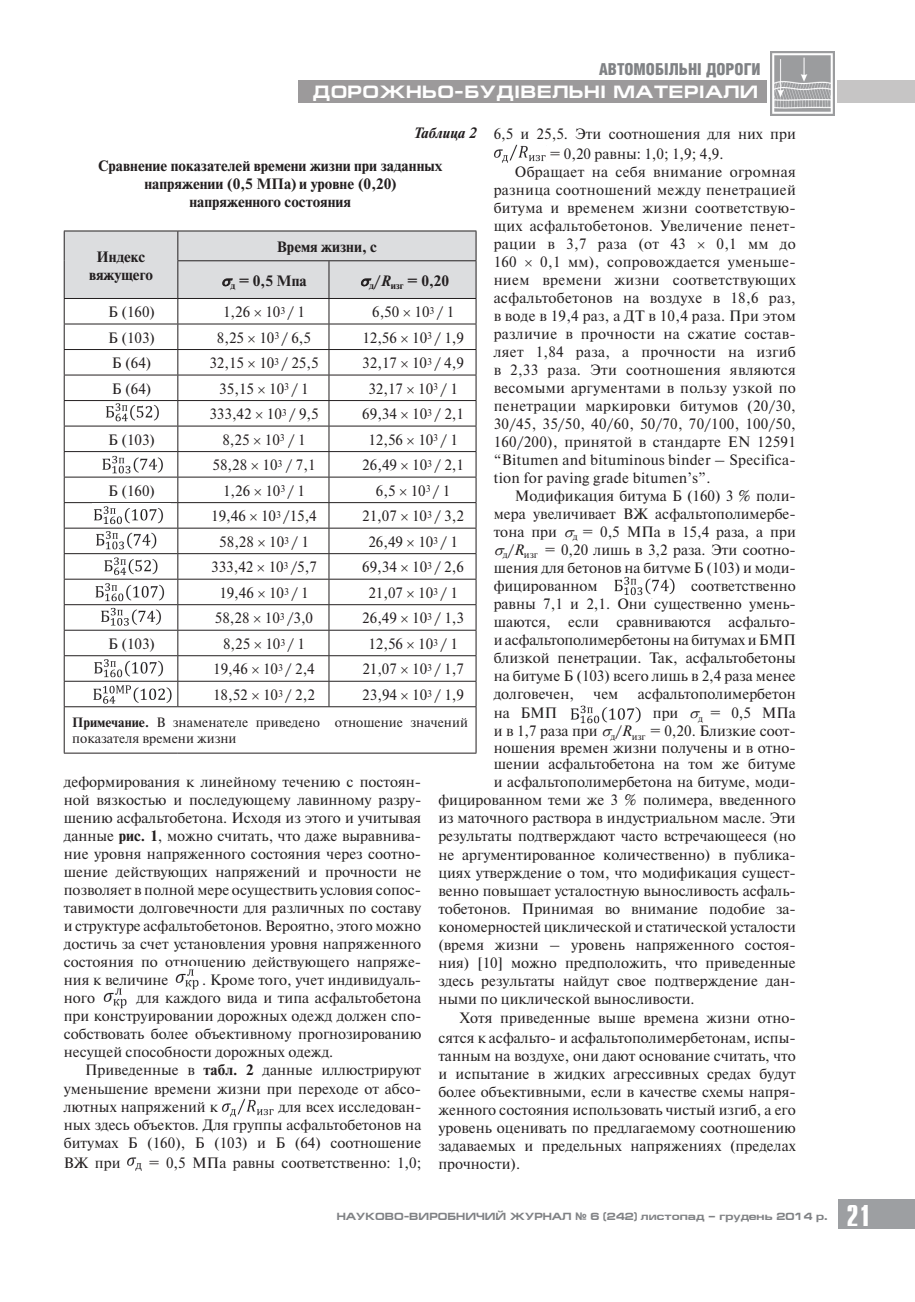
<style>
.page{position:relative;width:915px;height:1302px;background:#fff}
.page>*{position:absolute;margin:0;border:0;box-sizing:border-box;transform-origin:0 0}
.t1{font:700 30px "Compact C";color:#fff}
.t2{font:700 18px "Europe Ext";letter-spacing:.025em;color:#fff}
.t3{font:900 16.5px "Helios Cond";color:#808285}
.t4{font:15px/18px "Newton C";color:#231f20;text-align:justify}
.t5{font:700 15px/18px "Newton C";color:#231f20;text-align:center}
.t6{font:italic 700 15px "Newton C";color:#231f20}
.t7{font:13.5px/16.2px "Newton C";color:#231f20}
.t8{font:700 10.5px "Europe Ext";color:#808285}
.s1{font-style:italic}
.s2{font-weight:700}
.s3{font-family:"Arial"}
</style>
<div class="page">
<div style="left:298px;top:81px;width:468px;height:22px;background:#9c9a9b"></div>
<div style="left:837px;top:81px;width:77px;height:22px;background:#c6c5c5"></div>
<img style="left:770px;top:51px;width:64px;height:64px">
<div style="left:838px;top:1198px;width:76px;height:30px;background:#9d9fa2"></div>
<img style="left:175px;top:969px;width:24px;height:21px">
<img style="left:103px;top:988px;width:24px;height:21px">
<img style="left:222px;top:1098px;width:52px;height:19px">
<img style="left:127px;top:1157px;width:15px;height:14px">
<img style="left:494px;top:144px;width:52px;height:19px">
<img style="left:614px;top:576px;width:61px;height:20px">
<img style="left:570px;top:705px;width:71px;height:19px">
<hr style="left:64px;top:230px;width:114px;height:1px;background:#231f20">
<hr style="left:178px;top:230px;width:151px;height:1px;background:#231f20">
<hr style="left:329px;top:230px;width:147px;height:1px;background:#231f20">
<hr style="left:64px;top:706px;width:114px;height:1px;background:#231f20">
<hr style="left:64px;top:707px;width:1px;height:45px;background:#231f20">
<hr style="left:178px;top:706px;width:151px;height:1px;background:#231f20">
<hr style="left:329px;top:706px;width:147px;height:1px;background:#231f20">
<hr style="left:475px;top:707px;width:1px;height:45px;background:#231f20">
<hr style="left:64px;top:752px;width:114px;height:1px;background:#231f20">
<hr style="left:178px;top:752px;width:151px;height:1px;background:#231f20">
<hr style="left:329px;top:752px;width:147px;height:1px;background:#231f20">
<svg style="left:64px;top:231px;width:412px;height:475px"></svg>
<p class="t3" style="left:599px;top:60px;width:163px">АВТОМОБІЛЬНI ДОРОГИ</p>
<p class="t2" style="left:313px;top:82px;width:447px">ДОРОЖНЬО-БУДIВЕЛЬНI МАТЕРIАЛИ</p>
<p class="t6" style="left:414px;top:125px;width:64px">Таблица 2</p>
<p class="t5" style="left:98px;top:156px;width:346px">Сравнение показателей времени жизни при заданных напряжении (0,5 МПа) и уровне (0,20) напряженного состояния</p>
<p class="t4" style="left:549px;top:125px;width:247px;line-height:19.4px;text-indent:-56px">6,5 и 25,5. Эти соотношения для них при = 0,20 равны: 1,0; 1,9; 4,9.</p>
<p class="t4" style="left:493px;top:163px;width:303px;text-indent:21px">Обращает на себя внимание огромная разница соотношений между пенетрацией битума и временем жизни соответствую&shy;щих асфальтобетонов. Увеличение пенет&shy;рации в 3,7 раза (от 43</p>
<p class="t4" style="left:716px;top:235px;width:81px">0,1 мм до</p>
<p class="t5" style="left:277px;top:237px;width:102px">Время жизни, с</p>
<p class="t5" style="left:221px;top:271px;width:87px">▲<sub>д</sub> = 0,5 Мпа</p>
<p class="t5" style="left:360px;top:271px;width:91px">▲<sub>д</sub>/<span class="s1">R</span><sub>изг</sub> = 0,20</p>
<p class="t5" style="left:89px;top:247px;width:65px">Индекс вяжущего</p>
<p class="t4" style="left:493px;top:253px;width:25px">160</p>
<p class="t4" style="left:493px;top:253px;width:303px;text-indent:47px">0,1 мм), сопровождается уменьше&shy;нием времени жизни соответствующих асфальтобетонов на воздухе в 18,6 раз, в воде в 19,4 раз, а ДТ в 10,4 раза. При этом различие в прочности на сжатие состав&shy;ляет 1,84 раза, а прочности на изгиб в 2,33 раза. Эти соотношения являются весомыми аргументами в пользу узкой по пенетрации маркировки битумов (20/30, 30/45, 35/50, 40/60, 50/70, 70/100, 100/50, 160/200), принятой в стандарте ЕN 12591 “Bitumen and bituminous binder – Specifica&shy;tion for paving grade bitumen’s”.</p>
<p class="t4" style="left:493px;top:487px;width:303px;text-indent:21px">Модификация битума Б (160) 3 % поли&shy;мера увеличивает ВЖ асфальтополимербе&shy;тона при ▲<sub>д</sub> = 0,5 МПа в 15,4 раза, а при</p>
<p class="t4" style="left:493px;top:541px;width:303px">▲<sub>д</sub>/<span class="s1">R</span><sub>изг</sub> = 0,20 лишь в 3,2 раза. Эти соотно&shy;шения для бетонов на битуме Б (103) и моди&shy;фицированном</p>
<p class="t4" style="left:108px;top:303px;width:48px">Б (160)</p>
<p class="t4" style="left:223px;top:303px;width:83px">1,26 10<sup>3</sup> / 1</p>
<p class="t4" style="left:372px;top:303px;width:83px">6,50 10<sup>3</sup> / 1</p>
<p class="t4" style="left:108px;top:328px;width:48px">Б (103)</p>
<p class="t4" style="left:217px;top:328px;width:96px">8,25 10<sup>3</sup> / 6,5</p>
<p class="t4" style="left:362px;top:328px;width:103px">12,56 10<sup>3</sup> / 1,9</p>
<p class="t4" style="left:112px;top:354px;width:41px">Б (64)</p>
<p class="t4" style="left:209px;top:354px;width:111px">32,15 10<sup>3</sup> / 25,5</p>
<p class="t4" style="left:362px;top:354px;width:103px">32,17 10<sup>3</sup> / 4,9</p>
<p class="t4" style="left:112px;top:379px;width:41px">Б (64)</p>
<p class="t4" style="left:219px;top:379px;width:91px">35,15 10<sup>3</sup> / 1</p>
<p class="t4" style="left:368px;top:379px;width:91px">32,17 10<sup>3</sup> / 1</p>
<p class="t4" style="left:209px;top:405px;width:111px">333,42 10<sup>3</sup> / 9,5</p>
<p class="t4" style="left:362px;top:405px;width:103px">69,34 10<sup>3</sup> / 2,1</p>
<p class="t4" style="left:108px;top:430px;width:48px">Б (103)</p>
<p class="t4" style="left:222px;top:430px;width:85px">8,25 10<sup>3</sup> / 1</p>
<p class="t4" style="left:368px;top:430px;width:91px">12,56 10<sup>3</sup> / 1</p>
<p class="t4" style="left:212px;top:456px;width:104px">58,28 10<sup>3</sup> / 7,1</p>
<p class="t4" style="left:362px;top:456px;width:103px">26,49 10<sup>3</sup> / 2,1</p>
<p class="t4" style="left:108px;top:481px;width:48px">Б (160)</p>
<p class="t4" style="left:223px;top:481px;width:83px">1,26 10<sup>3</sup> / 1</p>
<p class="t4" style="left:376px;top:481px;width:76px">6,5 10<sup>3</sup> / 1</p>
<p class="t4" style="left:211px;top:507px;width:107px">19,46 10<sup>3</sup> /15,4</p>
<p class="t4" style="left:362px;top:507px;width:103px">21,07 10<sup>3</sup> / 3,2</p>
<p class="t4" style="left:219px;top:532px;width:91px">58,28 10<sup>3</sup> / 1</p>
<p class="t4" style="left:368px;top:532px;width:91px">26,49 10<sup>3</sup> / 1</p>
<p class="t4" style="left:211px;top:558px;width:107px">333,42 10<sup>3</sup> /5,7</p>
<p class="t4" style="left:362px;top:558px;width:103px">69,34 10<sup>3</sup> / 2,6</p>
<p class="t4" style="left:219px;top:583px;width:91px">19,46 10<sup>3</sup> / 1</p>
<p class="t4" style="left:368px;top:583px;width:91px">21,07 10<sup>3</sup> / 1</p>
<p class="t4" style="left:215px;top:609px;width:100px">58,28 10<sup>3</sup> /3,0</p>
<p class="t4" style="left:362px;top:609px;width:103px">26,49 10<sup>3</sup> / 1,3</p>
<p class="t4" style="left:108px;top:634px;width:48px">Б (103)</p>
<p class="t4" style="left:223px;top:634px;width:83px">8,25 10<sup>3</sup> / 1</p>
<p class="t4" style="left:368px;top:634px;width:91px">12,56 10<sup>3</sup> / 1</p>
<p class="t4" style="left:213px;top:660px;width:103px">19,46 10<sup>3</sup> / 2,4</p>
<p class="t4" style="left:362px;top:660px;width:103px">21,07 10<sup>3</sup> / 1,7</p>
<p class="t4" style="left:213px;top:685px;width:103px">18,52 10<sup>3</sup> / 2,2</p>
<p class="t4" style="left:362px;top:685px;width:103px">23,94 10<sup>3</sup> / 1,9</p>
<p class="t7" style="left:72px;top:714px;width:397px"><span class="s2">Примечание.</span> В знаменателе приведено отношение значений показателя времени жизни</p>
<p class="t4" style="left:493px;top:577px;width:303px;text-indent:197px">соответственно равны 7,1 и 2,1. Они существенно умень&shy;шаются, если сравниваются асфальто&shy;и асфальтополимербетоны на битумах и БМП близкой пенетрации. Так, асфальтобетоны на битуме Б (103) всего лишь в 2,4 раза менее долговечен,</p>
<p class="t4" style="left:593px;top:685px;width:26px">чем</p>
<p class="t4" style="left:637px;top:685px;width:159px">асфальтополимербетон</p>
<p class="t4" style="left:493px;top:704px;width:303px;text-align:right">при ▲<sub>д</sub> = 0,5 МПа<br>и в 1,7 раза при ▲<sub>д</sub>/<span class="s1">R</span><sub>изг</sub> = 0,20. Близкие соот-</p>
<p class="t4" style="left:493px;top:739px;width:303px;line-height:16.5px">ношения времен жизни получены и в отно&shy;шении асфальтобетона на том же битуме</p>
<p class="t4" style="left:438px;top:773px;width:359px;text-indent:55px">и асфальтополимербетона на битуме, моди&shy;фицированном теми же 3 % полимера, введенного из маточного раствора в индустриальном масле. Эти результаты подтверждают часто встречающееся (но не аргументированное количественно) в публика&shy;циях утверждение о том, что модификация сущест&shy;венно повышает усталостную выносливость асфаль&shy;тобетонов. Принимая во внимание подобие за&shy;кономерностей циклической и статической усталости (время жизни – уровень напряженного состоя&shy;ния) [10] можно предположить, что приведенные здесь результаты найдут свое подтверждение дан&shy;ными по циклической выносливости.</p>
<p class="t4" style="left:438px;top:1008px;width:359px;line-height:19.5px;text-align:right">Хотя приведенные выше времена жизни отно&shy;сятся к асфальто- и асфальтополимербетонам, испы-</p>
<p class="t4" style="left:438px;top:1046px;width:359px">танным на воздухе, они дают основание считать, что и испытание в жидких агрессивных средах будут более объективными, если в качестве схемы напря&shy;женного состояния использовать чистый изгиб, а его уровень оценивать по предлагаемому соотношению задаваемых и предельных напряжениях (пределах прочности).</p>
<p class="t4" style="left:493px;top:704px;width:65px">на БМП</p>
<p class="t4" style="left:64px;top:773px;width:359px">деформирования к линейному течению с постоян&shy;ной вязкостью и последующему лавинному разру&shy;шению асфальтобетона. Исходя из этого и учитывая данные <span class="s2">рис. 1</span>, можно считать, что даже выравнива&shy;ние уровня напряженного состояния через соотно&shy;шение действующих напряжений и прочности не позволяет в полной мере осуществить условия сопос&shy;тавимости долговечности для различных по составу и структуре асфальтобетонов. Вероятно, этого можно достичь за счет установления уровня напряженного состояния по отношению действующего напряже&shy;ния к величине</p>
<p class="t4" style="left:202px;top:971px;width:220px">. Кроме того, учет индивидуаль-</p>
<p class="t4" style="left:64px;top:989px;width:359px;text-indent:72px">для каждого вида и типа асфальтобетона при конструировании дорожных одежд должен спо&shy;собствовать более объективному прогнозированию несущей способности дорожных одежд.</p>
<p class="t4" style="left:64px;top:1061px;width:359px;text-indent:21px">Приведенные в <span class="s2">табл. 2</span> данные иллюстрируют уменьшение времени жизни при переходе от абсо&shy;лютных напряжений к</p>
<p class="t4" style="left:64px;top:989px;width:33px">ного</p>
<p class="t4" style="left:64px;top:1097px;width:359px;text-indent:214px">для всех исследован&shy;ных здесь объектов. Для группы асфальтобетонов на битумах Б (160), Б (103) и Б (64) соотношение</p>
<p class="t4" style="left:64px;top:1153px;width:58px">ВЖ при</p>
<p class="t4" style="left:149px;top:1153px;width:274px">= 0,5 МПа равны соответственно: 1,0;</p>
<p class="t8" style="left:337px;top:1210px;width:492px">НАУКОВО-ВИРОБНИЧИЙ ЖУРНАЛ <span class="s3">№</span> 6 (242) листопад – грудень 2014 р.</p>
<h1 class="t1" style="left:846px;top:1200px;width:26px">21</h1>
</div>
